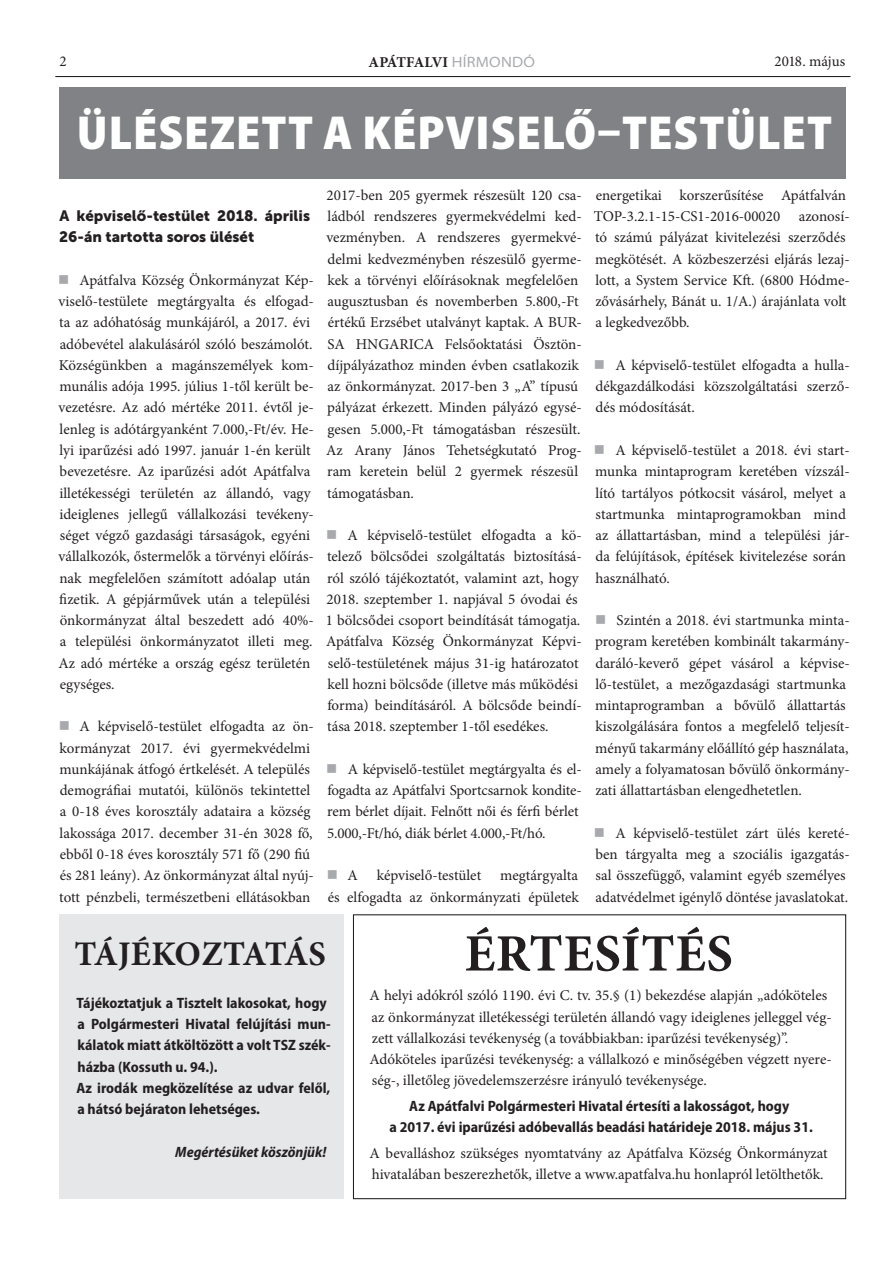
<style>
.page{position:relative;width:893px;height:1263px;background:#fff}
.page>*{position:absolute;margin:0;border:0;box-sizing:border-box;transform-origin:0 0}
.cím{font:700 52.5px "Minion Pro";letter-spacing:.01em;color:#231f20}
.t1{font:900 semi-condensed 48px "Myriad Pro";letter-spacing:.02em;color:#fff}
.cím-2{font:700 34.5px "Minion Pro";letter-spacing:-.01em;color:#231f20}
.t2{font:15px/21.3px "Minion Pro";color:#231f20}
.t3{font:700 semi-condensed 15px/21.3px "Myriad Pro";color:#231f20}
.bevezető{font:15px/21.3px "Museo Sans 900";color:#231f20}
.aláírás{font:italic 700 semi-condensed 15px "Myriad Pro";color:#231f20}
.t4{font:700 15px "Minion Pro";letter-spacing:-.025em;color:#231f20}
.s1{font-family:"Myriad Pro";font-weight:400;font-stretch:semi-expanded;color:#a8a9ad}
</style>
<div class="page">
<hr style="left:55px;top:76px;width:795px;height:1px;background:#231f20">
<div style="left:60px;top:87px;width:786px;height:92px;background:#808285"></div>
<div style="left:353px;top:914px;width:493px;height:285px;border:1px solid #231f20"></div>
<div style="left:60px;top:914px;width:284px;height:285px;background:#e6e7e9"></div>
<p class="t2" style="left:59px;top:51px;width:9px">2</p>
<p class="t4" style="left:369px;top:51px;width:168px">APÁTFALVI <span class="s1">HÍRMONDÓ</span></p>
<p class="t2" style="left:774px;top:51px;width:72px">2018. május</p>
<p class="t1" style="left:77px;top:101px;width:757px">ÜLÉSEZETT A KÉPVISELŐ–TESTÜLET</p>
<p class="bevezető" style="left:59px;top:205px;width:252px">A képviselő-testület 2018. április<br>26-án tartotta soros ülését</p>
<p class="t2" style="left:58px;top:270px;width:257px;text-indent:21px">Apátfalva Község Önkormányzat Kép&shy;viselő-testülete megtárgyalta és elfogad&shy;ta az adóhatóság munkájáról, a 2017. évi adóbevétel alakulásáról szóló beszámolót.<br>Községünkben a magánszemélyek kom&shy;munális adója 1995. július 1-től került be&shy;vezetésre. Az adó mértéke 2011. évtől je&shy;lenleg is adótárgyanként 7.000,-Ft/év. He&shy;lyi iparűzési adó 1997. január 1-én került bevezetésre. Az iparűzési adót Apátfalva illetékességi területén az állandó, vagy ideiglenes jellegű vállalkozási tevékeny&shy;séget végző gazdasági társaságok, egyéni vállalkozók, őstermelők a törvényi előírás&shy;nak megfelelően számított adóalap után fizetik. A gépjárművek után a települési önkormányzat által beszedett adó 40%- a települési önkormányzatot illeti meg.<br>Az adó mértéke a ország egész területén egységes.</p>
<p class="t2" style="left:59px;top:716px;width:256px;text-indent:20px">A képviselő-testület elfogadta az ön&shy;kormányzat 2017. évi gyermekvédelmi munkájának átfogó értkelését. A település demográfiai mutatói, különös tekintettel a 0-18 éves korosztály adataira a község lakossága 2017. december 31-én 3028 fő, ebből 0-18 éves korosztály 571 fő (290 fiú és 281 leány). Az önkormányzat által nyúj&shy;tott pénzbeli, természetbeni ellátásokban</p>
<p class="t2" style="left:326px;top:184px;width:257px">2017-ben 205 gyermek részesült 120 csa&shy;ládból rendszeres gyermekvédelmi ked&shy;vezményben. A rendszeres gyermekvé&shy;delmi kedvezményben részesülő gyerme&shy;kek a törvényi előírásoknak megfelelően augusztusban és novemberben 5.800,-Ft értékű Erzsébet utalványt kaptak. A BUR-SA HNGARICA Felsőoktatási Ösztön&shy;díjpályázathoz minden évben csatlakozik az önkormányzat. 2017-ben 3 „A” típusú pályázat érkezett. Minden pályázó egysé&shy;gesen 5.000,-Ft támogatásban részesült.<br>Az Arany János Tehetségkutató Prog&shy;ram keretein belül 2 gyermek részesül támogatásban.</p>
<p class="t2" style="left:326px;top:525px;width:258px;text-indent:22px">A képviselő-testület elfogadta a kö&shy;telező bölcsődei szolgáltatás biztosításá&shy;ról szóló tájékoztatót, valamint azt, hogy 2018. szeptember 1. napjával 5 óvodai és 1 bölcsődei csoport beindítását támogatja.<br>Apátfalva Község Önkormányzat Képvi&shy;selő-testületének május 31-ig határozatot kell hozni bölcsőde (illetve más működési forma) beindításáról. A bölcsőde beindí&shy;tása 2018. szeptember 1-től esedékes.</p>
<p class="t2" style="left:327px;top:758px;width:256px;text-indent:21px">A képviselő-testület megtárgyalta és el&shy;fogadta az Apátfalvi Sportcsarnok kondite&shy;rem bérlet díjait. Felnőtt női és férfi bérlet 5.000,-Ft/hó, diák bérlet 4.000,-Ft/hó.</p>
<p class="t2" style="left:347px;top:865px;width:12px">A</p>
<p class="t2" style="left:377px;top:865px;width:106px">képviselő-testület</p>
<p class="t2" style="left:328px;top:865px;width:253px;text-align:right">megtárgyalta<br>és elfogadta az önkormányzati épületek</p>
<p class="t2" style="left:594px;top:184px;width:258px">energetikai korszerűsítése Apátfalván TOP-3.2.1-15-CS1-2016-00020 azonosí&shy;tó számú pályázat kivitelezési szerződés megkötését. A közbeszerzési eljárás lezaj&shy;lott, a System Service Kft. (6800 Hódme&shy;zővásárhely, Bánát u. 1/A.) árajánlata volt a legkedvezőbb.</p>
<p class="t2" style="left:595px;top:355px;width:256px;text-align:justify;text-indent:20px">A képviselő-testület elfogadta a hulla&shy;dékgazdálkodási közszolgáltatási szerző&shy;dés módosítását.</p>
<p class="t2" style="left:595px;top:440px;width:256px;text-indent:20px">A képviselő-testület a 2018. évi start&shy;munka mintaprogram keretében vízszál&shy;lító tartályos pótkocsit vásárol, melyet a startmunka mintaprogramokban mind az állattartásban, mind a települési jár&shy;da felújítások, építések kivitelezése során használható.</p>
<p class="t2" style="left:595px;top:610px;width:256px;text-indent:21px">Szintén a 2018. évi startmunka minta&shy;program keretében kombinált takarmány&shy;daráló-keverő gépet vásárol a képvise&shy;lő-testület, a mezőgazdasági startmunka mintaprogramban a bővülő állattartás kiszolgálására fontos a megfelelő teljesít&shy;ményű takarmány előállító gép használata, amely a folyamatosan bővülő önkormány&shy;zati állattartásban elengedhetetlen.</p>
<p class="t2" style="left:595px;top:822px;width:256px;text-indent:20px">A képviselő-testület zárt ülés kereté&shy;ben tárgyalta meg a szociális igazgatás&shy;sal összefüggő, valamint egyéb személyes adatvédelmet igénylő döntése javaslatokat.</p>
<p class="cím-2" style="left:74px;top:930px;width:253px">TÁJÉKOZTATÁS</p>
<p class="t3" style="left:77px;top:992px;width:255px">Tájékoztatjuk a Tisztelt lakosokat, hogy a Polgármesteri Hivatal felújítási mun&shy;kálatok miatt átköltözött a volt TSZ szék&shy;házba (Kossuth u. 94.).</p>
<p class="t3" style="left:77px;top:1077px;width:255px">Az irodák megközelítése az udvar felől, a hátsó bejáraton lehetséges.</p>
<p class="aláírás" style="left:175px;top:1142px;width:153px">Megértésüket köszönjük!</p>
<p class="cím" style="left:465px;top:917px;width:270px">ÉRTESÍTÉS</p>
<p class="t2" style="left:370px;top:985px;width:464px">A helyi adókról szóló 1190. évi C. tv. 35.§ (1) bekezdése alapján „adóköteles az önkormányzat illetékességi területén állandó vagy ideiglenes jelleggel vég&shy;zett vállalkozási tevékenység (a továbbiakban: iparűzési tevékenység)”.</p>
<p class="t2" style="left:370px;top:1049px;width:464px">Adóköteles iparűzési tevékenység: a vállalkozó e minőségében végzett nyere&shy;ség-, illetőleg jövedelemszerzésre irányuló tevékenysége.</p>
<p class="t3" style="left:389px;top:1095px;width:425px;text-align:center">Az Apátfalvi Polgármesteri Hivatal értesíti a lakosságot, hogy<br>a 2017. évi iparűzési adóbevallás beadási határideje 2018. május 31.</p>
<p class="t2" style="left:370px;top:1142px;width:460px">A bevalláshoz szükséges nyomtatvány az Apátfalva Község Önkormányzat hivatalában beszerezhetők, illetve a www.apatfalva.hu honlapról letölthetők.</p>
</div>
